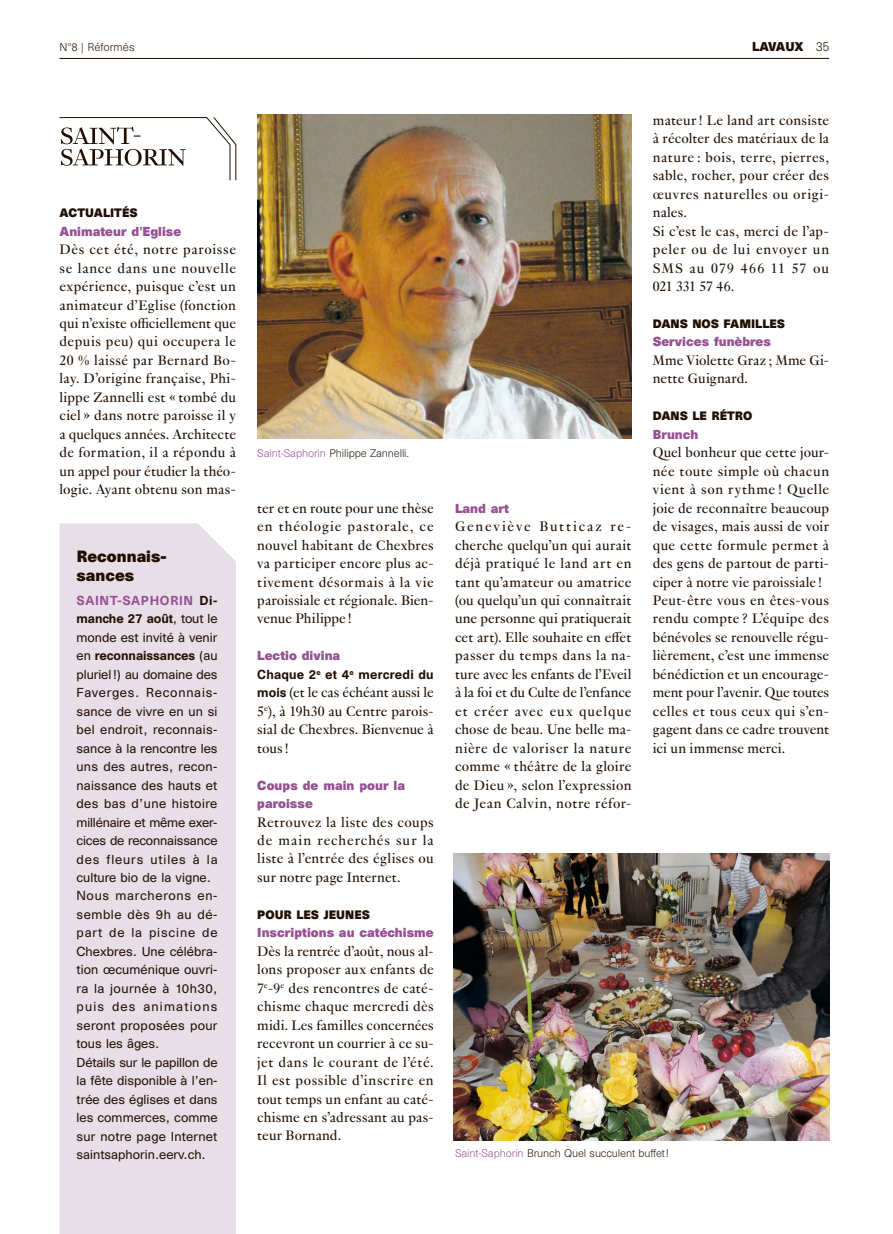
<style>
.page{position:relative;width:893px;height:1234px;background:#fff}
.page>*{position:absolute;margin:0;border:0;box-sizing:border-box;transform-origin:0 0}
.t1{font:15px/18.5px "Genath";letter-spacing:.015em;color:#200e00;text-align:justify}
.t2{font:700 15px/18.5px "Unica SB";color:#200e00}
.t3{font:12px/18.5px "Unica SB";letter-spacing:.005em;color:#200e00}
.t4{font:700 12px/18.5px "Unica SB";color:#954f93}
.t5{font:500 12px/18.5px "Unica SB";letter-spacing:.02em;color:#200e00}
.t6{font:700 11.7px "Unica SB";letter-spacing:-.025em;color:#200e00}
.t7{font:700 11.25px "Unica SB";color:#200e00}
.t8{font:300 10.5px "Unica SB";color:#200e00}
.t9{font:300 10.2px "Unica SB";letter-spacing:-.01em;color:#200e00}
.s1{font-weight:300;font-size:12px}
.s2{font-weight:500;color:#954f93}
.s3{font-weight:500}
.s4{color:#954f93}
.s5{font-weight:700;color:#954f93}
.s6{font-family:"Unica SB";font-weight:500;font-size:12px}
</style>
<div class="page">
<hr style="left:60px;top:58px;width:769px;height:1px;background:#200e00">
<svg style="left:59px;top:117px;width:177px;height:64px"></svg>
<div style="left:60px;top:523px;width:176px;height:710px;background:#e8dee7"></div>
<img style="left:257px;top:115px;width:374px;height:323px">
<img style="left:453px;top:853px;width:376px;height:287px">
<p class="t8" style="left:60px;top:41px;width:77px">N°8 | Réformés</p>
<p class="t6" style="left:752px;top:39px;width:78px">LAVAUX <span class="s1">35</span></p>
<p class="t7" style="left:60px;top:206px;width:80px">ACTUALITÉS</p>
<p class="t4" style="left:60px;top:223px;width:123px">Animateur d'Eglise</p>
<p class="t1" style="left:60px;top:239px;width:178px">Dès cet été, notre paroisse se lance dans une nouvelle expérience, puisque c’est un animateur d’Eglise (fonction qui n’existe officiellement que depuis peu) qui occupera le 20 % laissé par Bernard Bo&shy;lay. D’origine française, Phi&shy;lippe Zannelli est « tombé du ciel » dans notre paroisse il y a quelques années. Architecte de formation, il a répondu à un appel pour étudier la théo&shy;logie. Ayant obtenu son mas-</p>
<p class="t2" style="left:77px;top:548px;width:92px">Reconnais&shy;sances</p>
<p class="t3" style="left:77px;top:591px;width:143px"><span class="s2">SAINT-SAPHORIN</span> <span class="s3">Di&shy;manche 27 août</span>, tout le monde est invité à venir en <span class="s3">reconnaissances</span> (au pluriel!) au domaine des<br>Faverges. Reconnais&shy;sance de vivre en un si bel endroit, reconnais&shy;sance à la rencontre les uns des autres, recon&shy;naissance des hauts et des bas d’une histoire millénaire et même exer&shy;cices de reconnaissance des fleurs utiles à la culture bio de la vigne.<br>Nous marcherons en&shy;semble dès 9h au dé&shy;part de la piscine de<br>Chexbres. Une célébra&shy;tion œcuménique ouvri&shy;ra la journée à 10h30, puis des animations seront proposées pour tous les âges.<br>Détails sur le papillon de la fête disponible à l’en&shy;trée des églises et dans les commerces, comme sur notre page Internet saintsaphorin.eerv.ch.</p>
<p class="t9" style="left:257px;top:447px;width:153px"><span class="s4">Saint-Saphorin</span> Philippe Zannelli.</p>
<p class="t1" style="left:257px;top:497px;width:178px">ter et en route pour une thèse en théologie pastorale, ce nouvel habitant de Chexbres va participer encore plus ac&shy;tivement désormais à la vie paroissiale et régionale. Bien&shy;venue Philippe !</p>
<p class="t5" style="left:257px;top:647px;width:178px"><span class="s5">Lectio divina<br></span>Chaque 2<sup>e</sup> et 4<sup>e</sup> mercredi du</p>
<p class="t1" style="left:257px;top:682px;width:178px"><span class="s6">mois</span> (et le cas échéant aussi le 5<sup>e</sup>), à 19h30 au Centre parois&shy;sial de Chexbres. Bienvenue à tous !</p>
<p class="t4" style="left:257px;top:777px;width:149px">Coups de main pour la paroisse</p>
<p class="t1" style="left:257px;top:811px;width:178px">Retrouvez la liste des coups de main recherchés sur la liste à l’entrée des églises ou sur notre page Internet.</p>
<p class="t7" style="left:257px;top:907px;width:114px">POUR LES JEUNES</p>
<p class="t4" style="left:257px;top:924px;width:178px">Inscriptions au catéchisme</p>
<p class="t1" style="left:257px;top:940px;width:178px">Dès la rentrée d’août, nous al&shy;lons proposer aux enfants de 7<sup>e</sup>-9<sup>e</sup> des rencontres de caté&shy;chisme chaque mercredi dès midi. Les familles concernées recevront un courrier à ce su&shy;jet dans le courant de l’été.<br>Il est possible d’inscrire en tout temps un enfant au caté&shy;chisme en s’adressant au pas&shy;teur Bornand.</p>
<p class="t4" style="left:455px;top:500px;width:56px">Land art</p>
<p class="t1" style="left:455px;top:516px;width:178px">Geneviève Butticaz re&shy;cherche quelqu’un qui aurait déjà pratiqué le land art en tant qu’amateur ou amatrice (ou quelqu’un qui connaîtrait une personne qui pratiquerait cet art). Elle souhaite en effet passer du temps dans la na&shy;ture avec les enfants de l’Eveil à la foi et du Culte de l’enfance et créer avec eux quelque chose de beau. Une belle ma&shy;nière de valoriser la nature comme « théâtre de la gloire de Dieu », selon l’expression de Jean Calvin, notre réfor-</p>
<p class="t1" style="left:653px;top:110px;width:178px;text-align:left">mateur ! Le land art consiste à récolter des matériaux de la nature : bois, terre, pierres, sable, rocher, pour créer des œuvres naturelles ou origi&shy;nales.<br>Si c’est le cas, merci de l’ap&shy;peler ou de lui envoyer un<br>SMS au 079 466 11 57 ou<br>021 331 57 46.</p>
<p class="t7" style="left:653px;top:317px;width:134px">DANS NOS FAMILLES</p>
<p class="t4" style="left:653px;top:334px;width:120px">Services funèbres</p>
<p class="t1" style="left:653px;top:350px;width:178px">Mme Violette Graz ; Mme Gi&shy;nette Guignard.</p>
<p class="t7" style="left:653px;top:409px;width:101px">DANS LE RÉTRO</p>
<p class="t4" style="left:653px;top:426px;width:47px">Brunch</p>
<p class="t1" style="left:653px;top:442px;width:178px;text-align:left">Quel bonheur que cette jour&shy;née toute simple où chacun vient à son rythme ! Quelle joie de reconnaître beaucoup de visages, mais aussi de voir que cette formule permet à des gens de partout de parti&shy;ciper à notre vie paroissiale !<br>Peut-être vous en êtes-vous rendu compte ? L’équipe des bénévoles se renouvelle régu&shy;lièrement, c’est une immense bénédiction et un encourage&shy;ment pour l’avenir. Que toutes celles et tous ceux qui s’en&shy;gagent dans ce cadre trouvent ici un immense merci.</p>
<p class="t9" style="left:455px;top:1146px;width:216px"><span class="s4">Saint-Saphorin</span> Brunch Quel succulent buffet!</p>
</div>
